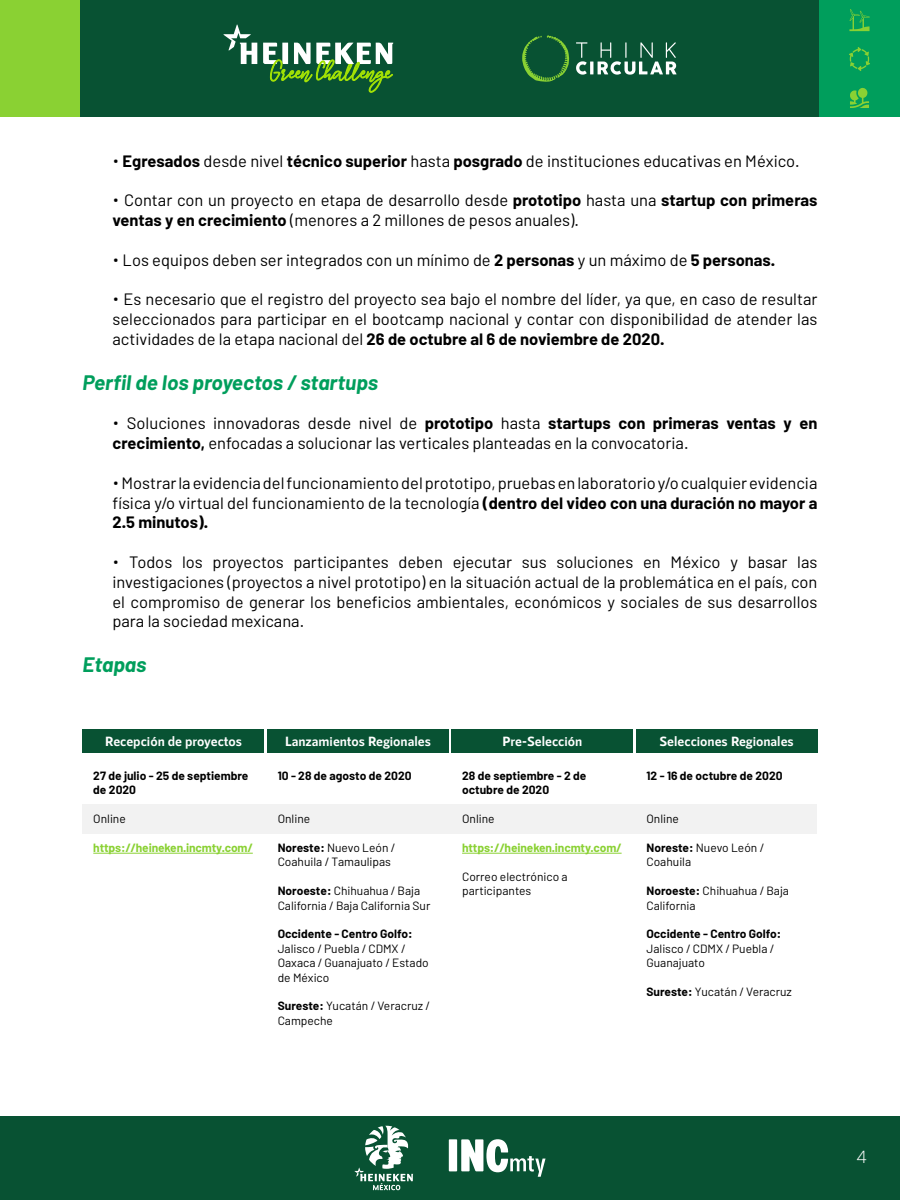
<style>
.page{position:relative;width:900px;height:1200px;background:#fff}
.page>*{position:absolute;margin:0;border:0;box-sizing:border-box;transform-origin:0 0}
.t1{font:italic 700 21px "Barlow";color:#009e5c}
.t2{font:300 18px "RNS Sanz";color:#fff}
.t3{font:16.5px/19.8px "Barlow";color:#000;text-align:justify}
.t4{font:700 13.5px "RNS Sanz";color:#fff}
.t5{font:12px/14.4px "Barlow";color:#000}
.t6{font:700 12px/14.4px "Barlow";color:#000}
.t7{font:700 12px "Barlow";letter-spacing:-.01em;color:#8ad133}
.s1{font-family:"RNS Sanz";font-weight:300}
.s2{font-weight:700}
</style>
<div class="page">
<div style="left:0;top:0;width:900px;height:117px;background:#085233"></div>
<div style="left:0;top:1116px;width:900px;height:84px;background:#085233"></div>
<div style="left:1px;top:0;width:79px;height:117px;background:#8ad133"></div>
<div style="left:819px;top:0;width:81px;height:117px;background:#009e5c"></div>
<svg style="left:223px;top:24px;width:170px;height:69px"></svg>
<svg style="left:576px;top:42px;width:101px;height:33px"></svg>
<svg style="left:522px;top:35px;width:47px;height:47px"></svg>
<svg style="left:850px;top:88px;width:19px;height:20px"></svg>
<svg style="left:849px;top:47px;width:21px;height:24px"></svg>
<svg style="left:849px;top:9px;width:21px;height:22px"></svg>
<svg style="left:354px;top:1126px;width:59px;height:64px"></svg>
<div style="left:449px;top:1139px;width:8px;height:32px;background:#fff"></div>
<svg style="left:461px;top:1139px;width:85px;height:38px"></svg>
<div style="left:82px;top:804px;width:736px;height:30px;background:#f2f2f2"></div>
<div style="left:82px;top:729px;width:182px;height:24px;background:#085233"></div>
<div style="left:451px;top:729px;width:182px;height:24px;background:#085233"></div>
<div style="left:267px;top:729px;width:182px;height:24px;background:#085233"></div>
<div style="left:636px;top:729px;width:182px;height:24px;background:#085233"></div>
<hr style="left:93px;top:853px;width:160px;height:1px;background:#8ad133">
<hr style="left:462px;top:853px;width:160px;height:1px;background:#8ad133">
<p class="t3" style="left:112px;top:150px;width:689px"><span class="s1">•</span> <span class="s2">Egresados</span> desde nivel <span class="s2">técnico superior</span> hasta <span class="s2">posgrado</span> de instituciones educativas en México.</p>
<p class="t3" style="left:112px;top:190px;width:707px"><span class="s1">•</span> Contar con un proyecto en etapa de desarrollo desde <span class="s2">prototipo</span> hasta una <span class="s2">startup con primeras ventas y en crecimiento</span> (menores a 2 millones de pesos anuales).</p>
<p class="t3" style="left:112px;top:249px;width:664px"><span class="s1">•</span> Los equipos deben ser integrados con un mínimo de <span class="s2">2 personas</span> y un máximo de <span class="s2">5 personas.</span></p>
<p class="t3" style="left:112px;top:289px;width:707px"><span class="s1">•</span> Es necesario que el registro del proyecto sea bajo el nombre del líder, ya que, en caso de resultar seleccionados para participar en el bootcamp nacional y contar con disponibilidad de atender las actividades de la etapa nacional del <span class="s2">26 de octubre al 6 de noviembre de 2020.</span></p>
<p class="t1" style="left:82px;top:369px;width:297px">Perfil de los proyectos / startups</p>
<p class="t3" style="left:112px;top:413px;width:706px"><span class="s1">•</span> Soluciones innovadoras desde nivel de <span class="s2">prototipo</span> hasta <span class="s2">startups con primeras ventas y en crecimiento,</span> enfocadas a solucionar las verticales planteadas en la convocatoria.</p>
<p class="t3" style="left:112px;top:472px;width:706px"><span class="s1">•</span>Mostrar la evidencia del funcionamiento del prototipo, pruebas en laboratorio y/o cualquier evidencia física y/o virtual del funcionamiento de la tecnología <span class="s2">(dentro del video con una duración no mayor a 2.5 minutos).</span></p>
<p class="t3" style="left:112px;top:552px;width:707px"><span class="s1">•</span> Todos los proyectos participantes deben ejecutar sus soluciones en México y basar las investigaciones (proyectos a nivel prototipo) en la situación actual de la problemática en el país, con el compromiso de generar los beneficios ambientales, económicos y sociales de sus desarrollos para la sociedad mexicana.</p>
<p class="t1" style="left:82px;top:652px;width:65px">Etapas</p>
<p class="t4" style="left:105px;top:734px;width:139px">Recepción de proyectos</p>
<p class="t4" style="left:285px;top:734px;width:148px">Lanzamientos Regionales</p>
<p class="t4" style="left:502px;top:734px;width:82px">Pre-Selección</p>
<p class="t4" style="left:660px;top:734px;width:136px">Selecciones Regionales</p>
<p class="t6" style="left:93px;top:768px;width:157px">27 de julio - 25 de septiembre de 2020</p>
<p class="t5" style="left:93px;top:811px;width:34px">Online</p>
<p class="t7" style="left:93px;top:840px;width:161px">https://heineken.incmty.com/</p>
<p class="t6" style="left:462px;top:768px;width:126px">28 de septiembre - 2 de octubre de 2020</p>
<p class="t5" style="left:462px;top:811px;width:34px">Online</p>
<p class="t7" style="left:462px;top:840px;width:161px">https://heineken.incmty.com/</p>
<p class="t5" style="left:462px;top:869px;width:107px">Correo electrónico a participantes</p>
<p class="t6" style="left:278px;top:768px;width:135px">10 - 28 de agosto de 2020</p>
<p class="t5" style="left:278px;top:811px;width:34px">Online</p>
<p class="t5" style="left:278px;top:840px;width:119px"><span class="s2">Noreste:</span> Nuevo León /<br>Coahuila / Tamaulipas</p>
<p class="t5" style="left:278px;top:883px;width:154px"><span class="s2">Noroeste:</span> Chihuahua / Baja<br>California / Baja California Sur</p>
<p class="t6" style="left:278px;top:927px;width:136px">Occidente - Centro Golfo:</p>
<p class="t5" style="left:278px;top:941px;width:153px">Jalisco / Puebla / CDMX /<br>Oaxaca / Guanajuato / Estado de México</p>
<p class="t5" style="left:278px;top:999px;width:154px"><span class="s2">Sureste:</span> Yucatán / Veracruz /<br>Campeche</p>
<p class="t6" style="left:647px;top:768px;width:138px">12 - 16 de octubre de 2020</p>
<p class="t5" style="left:647px;top:811px;width:34px">Online</p>
<p class="t5" style="left:647px;top:840px;width:119px"><span class="s2">Noreste:</span> Nuevo León /<br>Coahuila</p>
<p class="t5" style="left:647px;top:883px;width:144px"><span class="s2">Noroeste:</span> Chihuahua / Baja<br>California</p>
<p class="t6" style="left:647px;top:927px;width:136px">Occidente - Centro Golfo:</p>
<p class="t5" style="left:647px;top:941px;width:129px">Jalisco / CDMX / Puebla /<br>Guanajuato</p>
<p class="t5" style="left:647px;top:984px;width:147px"><span class="s2">Sureste:</span> Yucatán / Veracruz</p>
<p class="t2" style="left:856px;top:1146px;width:12px">4</p>
</div>
